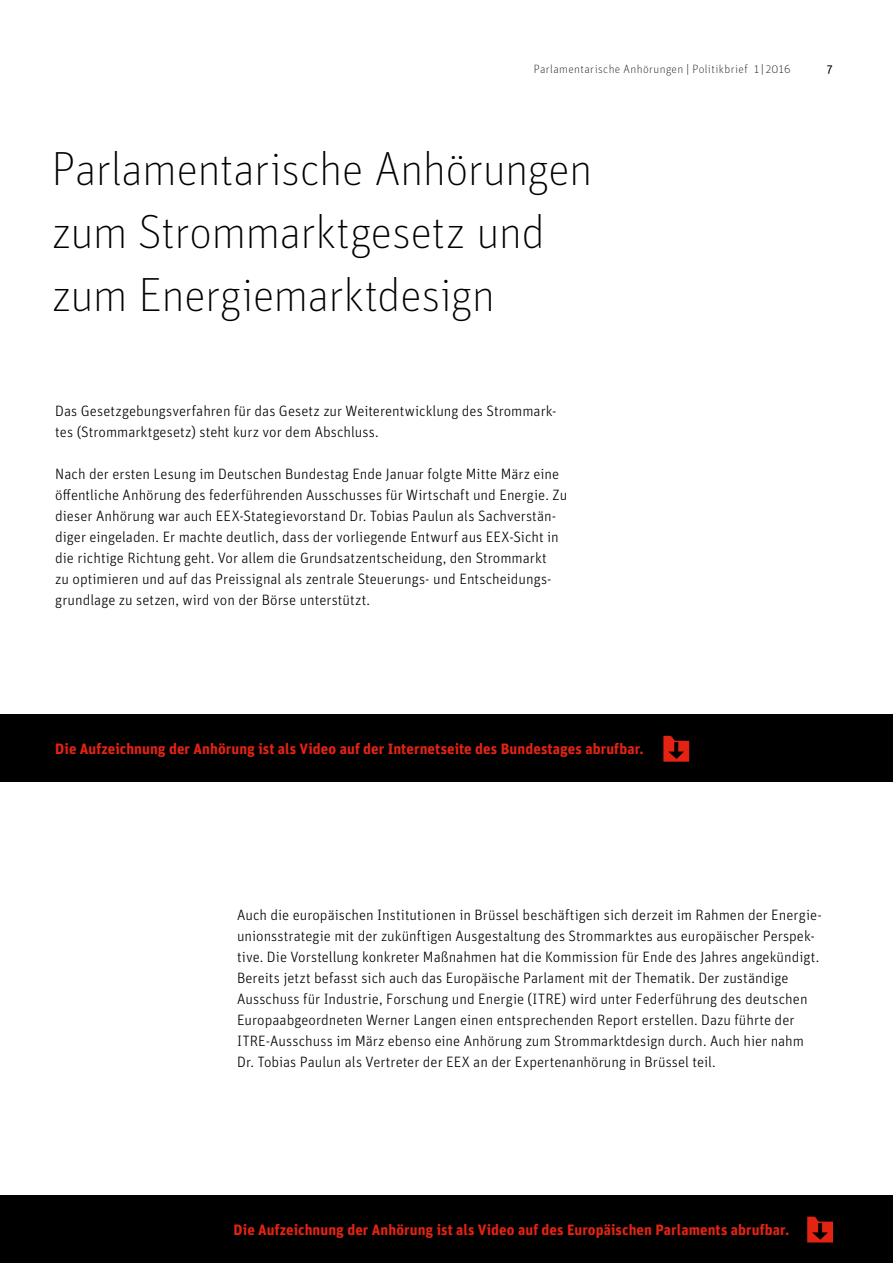
<style>
.page{position:relative;width:893px;height:1263px;background:#fff}
.page>*{position:absolute;margin:0;border:0;box-sizing:border-box;transform-origin:0 0}
.t1{font:100 48px/63px "Unit";letter-spacing:-.015em;color:#000}
.t2{font:300 15px/21px "Unit";color:#000}
.t3{font:700 15px "Unit";letter-spacing:.005em;color:#e42313}
.t4{font:100 12px "Unit";letter-spacing:.035em;color:#000}
.t5{font:12px "Unit";color:#000}
</style>
<div class="page">
<div style="left:0;top:1195px;width:893px;height:68px;background:#000"></div>
<div style="left:0;top:714px;width:893px;height:68px;background:#000"></div>
<svg style="left:663px;top:736px;width:26px;height:26px"></svg>
<svg style="left:807px;top:1216px;width:26px;height:26px"></svg>
<p class="t4" style="left:534px;top:61px;width:258px">Parlamentarische Anhörungen | Politikbrief 1 | 2016</p>
<p class="t5" style="left:827px;top:61px;width:8px">7</p>
<h1 class="t1" style="left:51px;top:136px;width:542px">Parlamentarische Anhörungen zum Strommarktgesetz und zum Energiemarktdesign</h1>
<p class="t2" style="left:55px;top:400px;width:503px">Das Gesetzgebungsverfahren für das Gesetz zur Weiterentwicklung des Strommark&shy;tes (Strommarktgesetz) steht kurz vor dem Abschluss.</p>
<p class="t2" style="left:55px;top:463px;width:513px">Nach der ersten Lesung im Deutschen Bundestag Ende Januar folgte Mitte März eine öffentliche Anhörung des federführenden Ausschusses für Wirtschaft und Energie. Zu dieser Anhörung war auch EEX-Stategievorstand Dr. Tobias Paulun als Sachverstän&shy;diger eingeladen. Er machte deutlich, dass der vorliegende Entwurf aus EEX-Sicht in die richtige Richtung geht. Vor allem die Grundsatzentscheidung, den Strommarkt<br>zu optimieren und auf das Preissignal als zentrale Steuerungs- und Entscheidungs&shy;grundlage zu setzen, wird von der Börse unterstützt.</p>
<p class="t3" style="left:55px;top:739px;width:590px">Die Aufzeichnung der Anhörung ist als Video auf der Internetseite des Bundestages abrufbar.</p>
<p class="t2" style="left:237px;top:904px;width:586px">Auch die europäischen Institutionen in Brüssel beschäftigen sich derzeit im Rahmen der Energie&shy;unionsstrategie mit der zukünftigen Ausgestaltung des Strommarktes aus europäischer Perspek&shy;tive. Die Vorstellung konkreter Maßnahmen hat die Kommission für Ende des Jahres angekündigt.<br>Bereits jetzt befasst sich auch das Europäische Parlament mit der Thematik. Der zuständige Ausschuss für Industrie, Forschung und Energie (ITRE) wird unter Federführung des deutschen Europaabgeordneten Werner Langen einen entsprechenden Report erstellen. Dazu führte der ITRE-Ausschuss im März ebenso eine Anhörung zum Strommarktdesign durch. Auch hier nahm Dr. Tobias Paulun als Vertreter der EEX an der Expertenanhörung in Brüssel teil.</p>
<p class="t3" style="left:234px;top:1220px;width:557px">Die Aufzeichnung der Anhörung ist als Video auf des Europäischen Parlaments abrufbar.</p>
</div>
